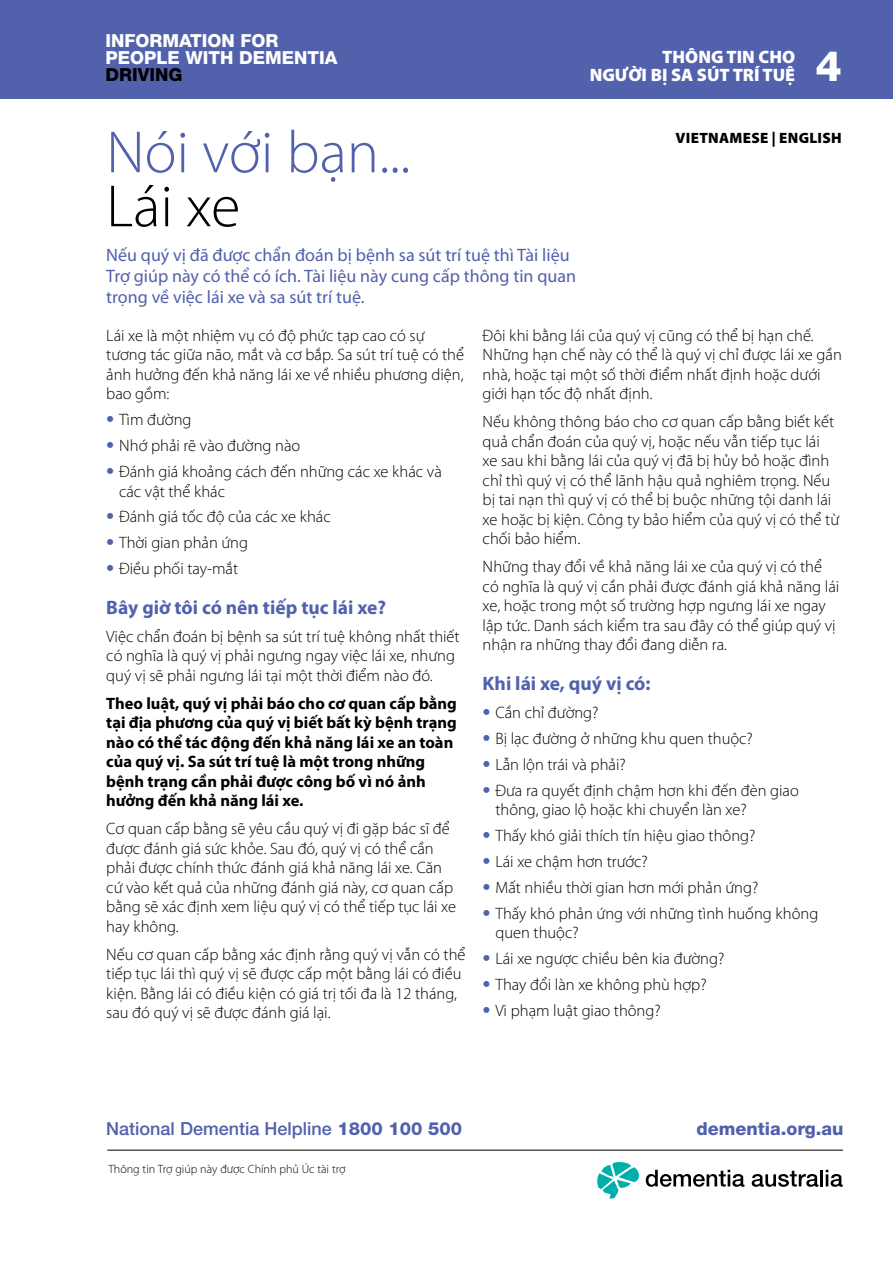
<style>
.page{position:relative;width:893px;height:1263px;background:#fff}
.page>*{position:absolute;margin:0;border:0;box-sizing:border-box;transform-origin:0 0}
.t1{font:300 60px "Myriad Pro";color:#5261ac}
.t2{font:300 60px "Myriad Pro";color:#000}
.t3{font:800 42px "Helvetica Neue LT";color:#fff}
.t4{font:700 19.5px "Myriad Pro";color:#5261ac}
.t5{font:18px/21px "Myriad Pro";color:#5261ac}
.t6{font:500 18px "Helvetica Neue LT";color:#5261ac}
.t7{font:800 18px/17.2px "Helvetica Neue LT";color:#fff}
.t8{font:900 18px/18px "Myriad Pro";color:#fff;text-align:right}
.t9{font:800 18px "Helvetica Neue LT";color:#5261ac}
.t10{font:800 18px "Helvetica Neue LT";color:#000}
.t11{font:300 16.5px/19.5px "Myriad Pro";color:#000}
.t12{font:700 16.5px/19.5px "Myriad Pro";color:#000}
.t13{font:900 15px "Myriad Pro";letter-spacing:.02em;color:#000}
.t14{font:300 12px "Myriad Pro";color:#000}
.s1{font-family:"Univers";color:#5261ac}
.s2{font-weight:800}
</style>
<div class="page">
<div style="left:0;top:0;width:893px;height:99px;background:#5261ac"></div>
<hr style="left:107px;top:1150px;width:736px;height:1px;background:#000">
<svg style="left:597px;top:1162px;width:42px;height:36px"></svg>
<svg style="left:646px;top:1170px;width:98px;height:17px"></svg>
<svg style="left:752px;top:1171px;width:66px;height:16px"></svg>
<hr style="left:820px;top:1170px;width:3px;height:16px;background:#000">
<svg style="left:826px;top:1170px;width:17px;height:17px"></svg>
<p class="t7" style="left:105px;top:32px;width:234px">INFORMATION FOR<br>PEOPLE WITH DEMENTIA</p>
<p class="t10" style="left:105px;top:64px;width:79px">DRIVING</p>
<p class="t8" style="left:590px;top:47px;width:207px">THÔNG TIN CHO<br>NGƯỜI BỊ SA SÚT TRÍ TUỆ</p>
<h2 class="t3" style="left:815px;top:41px;width:28px">4</h2>
<h1 class="t1" style="left:106px;top:116px;width:306px">Nói với bạn...</h1>
<h1 class="t2" style="left:106px;top:170px;width:135px">Lái xe</h1>
<p class="t5" style="left:106px;top:245px;width:471px">Nếu quý vị đã được chẩn đoán bị bệnh sa sút trí tuệ thì Tài liệu<br>Trợ giúp này có thể có ích. Tài liệu này cung cấp thông tin quan trọng về việc lái xe và sa sút trí tuệ.</p>
<p class="t11" style="left:106px;top:325px;width:359px">Lái xe là một nhiệm vụ có độ phức tạp cao có sự tương tác giữa não, mắt và cơ bắp. Sa sút trí tuệ có thể ảnh hưởng đến khả năng lái xe về nhiều phương diện, bao gồm:</p>
<p class="t11" style="left:106px;top:410px;width:87px"><span class="s1">•</span> Tìm đường</p>
<p class="t11" style="left:106px;top:436px;width:195px"><span class="s1">•</span> Nhớ phải rẽ vào đường nào</p>
<p class="t11" style="left:119px;top:462px;width:324px;text-indent:-13px"><span class="s1">•</span> Đánh giá khoảng cách đến những các xe khác và các vật thể khác</p>
<p class="t11" style="left:106px;top:507px;width:226px"><span class="s1">•</span> Đánh giá tốc độ của các xe khác</p>
<p class="t11" style="left:106px;top:533px;width:143px"><span class="s1">•</span> Thời gian phản ứng</p>
<p class="t11" style="left:106px;top:559px;width:133px"><span class="s1">•</span> Điều phối tay-mắt</p>
<p class="t4" style="left:106px;top:594px;width:281px">Bây giờ tôi có nên tiếp tục lái xe?</p>
<p class="t11" style="left:106px;top:626px;width:355px">Việc chẩn đoán bị bệnh sa sút trí tuệ không nhất thiết có nghĩa là quý vị phải ngưng ngay việc lái xe, nhưng quý vị sẽ phải ngưng lái tại một thời điểm nào đó.</p>
<p class="t12" style="left:106px;top:693px;width:352px">Theo luật, quý vị phải báo cho cơ quan cấp bằng tại địa phương của quý vị biết bất kỳ bệnh trạng nào có thể tác động đến khả năng lái xe an toàn của quý vị. Sa sút trí tuệ là một trong những bệnh trạng cần phải được công bố vì nó ảnh hưởng đến khả năng lái xe.</p>
<p class="t11" style="left:106px;top:819px;width:351px">Cơ quan cấp bằng sẽ yêu cầu quý vị đi gặp bác sĩ để được đánh giá sức khỏe. Sau đó, quý vị có thể cần phải được chính thức đánh giá khả năng lái xe. Căn cứ vào kết quả của những đánh giá này, cơ quan cấp bằng sẽ xác định xem liệu quý vị có thể tiếp tục lái xe hay không.</p>
<p class="t11" style="left:106px;top:944px;width:361px">Nếu cơ quan cấp bằng xác định rằng quý vị vẫn có thể tiếp tục lái thì quý vị sẽ được cấp một bằng lái có điều kiện. Bằng lái có điều kiện có giá trị tối đa là 12 tháng, sau đó quý vị sẽ được đánh giá lại.</p>
<p class="t13" style="left:676px;top:128px;width:168px">VIETNAMESE | ENGLISH</p>
<p class="t11" style="left:483px;top:325px;width:361px">Đôi khi bằng lái của quý vị cũng có thể bị hạn chế.<br>Những hạn chế này có thể là quý vị chỉ được lái xe gần nhà, hoặc tại một số thời điểm nhất định hoặc dưới giới hạn tốc độ nhất định.</p>
<p class="t11" style="left:483px;top:412px;width:358px">Nếu không thông báo cho cơ quan cấp bằng biết kết quả chẩn đoán của quý vị, hoặc nếu vẫn tiếp tục lái<br>xe sau khi bằng lái của quý vị đã bị hủy bỏ hoặc đình chỉ thì quý vị có thể lãnh hậu quả nghiêm trọng. Nếu bị tai nạn thì quý vị có thể bị buộc những tội danh lái xe hoặc bị kiện. Công ty bảo hiểm của quý vị có thể từ chối bảo hiểm.</p>
<p class="t11" style="left:483px;top:557px;width:358px">Những thay đổi về khả năng lái xe của quý vị có thể có nghĩa là quý vị cần phải được đánh giá khả năng lái xe, hoặc trong một số trường hợp ngưng lái xe ngay lập tức. Danh sách kiểm tra sau đây có thể giúp quý vị nhận ra những thay đổi đang diễn ra.</p>
<p class="t4" style="left:483px;top:671px;width:169px">Khi lái xe, quý vị có:</p>
<p class="t11" style="left:483px;top:702px;width:117px"><span class="s1">•</span> Cần chỉ đường?</p>
<p class="t11" style="left:483px;top:728px;width:272px"><span class="s1">•</span> Bị lạc đường ở những khu quen thuộc?</p>
<p class="t11" style="left:483px;top:754px;width:145px"><span class="s1">•</span> Lẫn lộn trái và phải?</p>
<p class="t11" style="left:495px;top:780px;width:305px;text-indent:-13px"><span class="s1">•</span> Đưa ra quyết định chậm hơn khi đến đèn giao thông, giao lộ hoặc khi chuyển làn xe?</p>
<p class="t11" style="left:483px;top:825px;width:274px"><span class="s1">•</span> Thấy khó giải thích tín hiệu giao thông?</p>
<p class="t11" style="left:483px;top:851px;width:167px"><span class="s1">•</span> Lái xe chậm hơn trước?</p>
<p class="t11" style="left:483px;top:877px;width:277px"><span class="s1">•</span> Mất nhiều thời gian hơn mới phản ứng?</p>
<p class="t11" style="left:495px;top:903px;width:324px;text-indent:-13px"><span class="s1">•</span> Thấy khó phản ứng với những tình huống không quen thuộc?</p>
<p class="t11" style="left:483px;top:948px;width:243px"><span class="s1">•</span> Lái xe ngược chiều bên kia đường?</p>
<p class="t11" style="left:483px;top:974px;width:225px"><span class="s1">•</span> Thay đổi làn xe không phù hợp?</p>
<p class="t11" style="left:483px;top:1000px;width:180px"><span class="s1">•</span> Vi phạm luật giao thông?</p>
<p class="t6" style="left:106px;top:1118px;width:357px">National Dementia Helpline <span class="s2">1800 100 500</span></p>
<p class="t9" style="left:696px;top:1118px;width:149px">dementia.org.au</p>
<p class="t14" style="left:108px;top:1162px;width:239px">Thông tin Trợ giúp này được Chính phủ Úc tài trợ</p>
</div>
